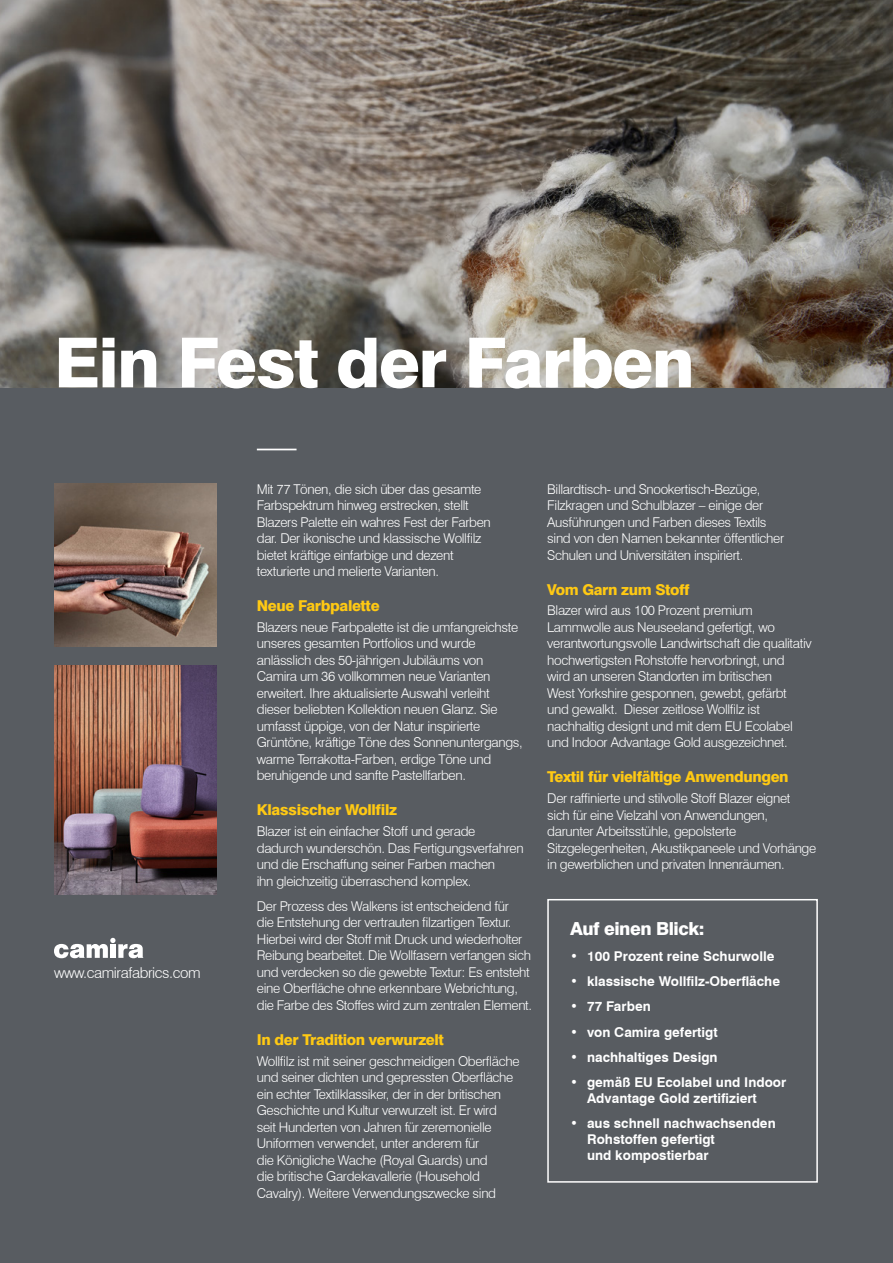
<style>
.page{position:relative;width:893px;height:1263px;background:#fff}
.page>*{position:absolute;margin:0;border:0;box-sizing:border-box;transform-origin:0 0}
.t1{font:800 69px "Swiss 721 BT";letter-spacing:-.025em;color:#fff}
.t2{font:800 18px "Swiss 721 BT";letter-spacing:-.025em;color:#fff}
.t3{font:800 15px "Swiss 721 BT";letter-spacing:-.025em;color:#ffc913}
.t4{font:300 15px "Swiss 721 BT";letter-spacing:-.025em;color:#fff}
.t5{font:300 13.5px/16.5px "Swiss 721 BT";letter-spacing:-.025em;color:#fff}
.t6{font:700 13.5px/15.8px "Swiss 721 BT";color:#fff}
</style>
<div class="page">
<img style="left:0;top:0;width:893px;height:388px">
<div style="left:0;top:388px;width:893px;height:875px;background:#585c61"></div>
<hr style="left:257px;top:449px;width:40px;height:1px;background:#fff">
<svg style="left:54px;top:938px;width:89px;height:20px"></svg>
<div style="left:547px;top:899px;width:271px;height:284px;border:2px solid #fff"></div>
<img style="left:54px;top:483px;width:162px;height:163px">
<img style="left:55px;top:665px;width:161px;height:229px">
<h1 class="t1" style="left:54px;top:321px;width:642px">Ein Fest der Farben</h1>
<p class="t4" style="left:54px;top:964px;width:148px">www.camirafabrics.com</p>
<p class="t5" style="left:257px;top:480px;width:235px">Mit 77 Tönen, die sich über das gesamte Farbspektrum hinweg erstrecken, stellt Blazers Palette ein wahres Fest der Farben dar. Der ikonische und klassische Wollfilz bietet kräftige einfarbige und dezent texturierte und melierte Varianten.</p>
<p class="t3" style="left:257px;top:597px;width:124px">Neue Farbpalette</p>
<p class="t5" style="left:257px;top:619px;width:267px">Blazers neue Farbpalette ist die umfangreichste unseres gesamten Portfolios und wurde anlässlich des 50-jährigen Jubiläums von Camira um 36 vollkommen neue Varianten erweitert. Ihre aktualisierte Auswahl verleiht dieser beliebten Kollektion neuen Glanz. Sie umfasst üppige, von der Natur inspirierte Grüntöne, kräftige Töne des Sonnenuntergangs, warme Terrakotta-Farben, erdige Töne und beruhigende und sanfte Pastellfarben.</p>
<p class="t3" style="left:257px;top:801px;width:142px">Klassischer Wollfilz</p>
<p class="t5" style="left:257px;top:823px;width:268px">Blazer ist ein einfacher Stoff und gerade dadurch wunderschön. Das Fertigungsverfahren und die Erschaffung seiner Farben machen<br>ihn gleichzeitig überraschend komplex.</p>
<p class="t5" style="left:257px;top:897px;width:277px">Der Prozess des Walkens ist entscheidend für<br>die Entstehung der vertrauten filzartigen Textur.<br>Hierbei wird der Stoff mit Druck und wiederholter Reibung bearbeitet. Die Wollfasern verfangen sich und verdecken so die gewebte Textur: Es entsteht eine Oberfläche ohne erkennbare Webrichtung, die Farbe des Stoffes wird zum zentralen Element.</p>
<p class="t3" style="left:257px;top:1030px;width:189px">In der Tradition verwurzelt</p>
<p class="t5" style="left:257px;top:1052px;width:264px">Wollfilz ist mit seiner geschmeidigen Oberfläche und seiner dichten und gepressten Oberfläche ein echter Textilklassiker, der in der britischen Geschichte und Kultur verwurzelt ist. Er wird<br>seit Hunderten von Jahren für zeremonielle Uniformen verwendet, unter anderem für<br>die Königliche Wache (Royal Guards) und<br>die britische Gardekavallerie (Household Cavalry). Weitere Verwendungszwecke sind</p>
<p class="t5" style="left:547px;top:480px;width:238px">Billardtisch- und Snookertisch-Bezüge, Filzkragen und Schulblazer – einige der Ausführungen und Farben dieses Textils sind von den Namen bekannter öffentlicher Schulen und Universitäten inspiriert.</p>
<p class="t3" style="left:547px;top:580px;width:144px">Vom Garn zum Stoff</p>
<p class="t5" style="left:547px;top:602px;width:266px">Blazer wird aus 100 Prozent premium Lammwolle aus Neuseeland gefertigt, wo verantwortungsvolle Landwirtschaft die qualitativ hochwertigsten Rohstoffe hervorbringt, und<br>wird an unseren Standorten im britischen<br>West Yorkshire gesponnen, gewebt, gefärbt und gewalkt. Dieser zeitlose Wollfilz ist nachhaltig designt und mit dem EU Ecolabel und Indoor Advantage Gold ausgezeichnet.</p>
<p class="t3" style="left:547px;top:768px;width:243px">Textil für vielfältige Anwendungen</p>
<p class="t5" style="left:547px;top:790px;width:270px">Der raffinierte und stilvolle Stoff Blazer eignet sich für eine Vielzahl von Anwendungen, darunter Arbeitsstühle, gepolsterte Sitzgelegenheiten, Akustikpaneele und Vorhänge in gewerblichen und privaten Innenräumen.</p>
<h2 class="t2" style="left:570px;top:918px;width:136px">Auf einen Blick:</h2>
<p class="t6" style="left:570px;top:948px;width:206px">• 100 Prozent reine Schurwolle</p>
<p class="t6" style="left:570px;top:973px;width:212px">• klassische Wollfilz-Oberfläche</p>
<p class="t6" style="left:570px;top:998px;width:82px">• 77 Farben</p>
<p class="t6" style="left:570px;top:1024px;width:149px">• von Camira gefertigt</p>
<p class="t6" style="left:570px;top:1049px;width:149px">• nachhaltiges Design</p>
<p class="t6" style="left:587px;top:1074px;width:201px;text-indent:-17px">• gemäß EU Ecolabel und Indoor<br>Advantage Gold zertifiziert</p>
<p class="t6" style="left:587px;top:1115px;width:190px;text-indent:-17px">• aus schnell nachwachsenden<br>Rohstoffen gefertigt<br>und kompostierbar</p>
</div>
